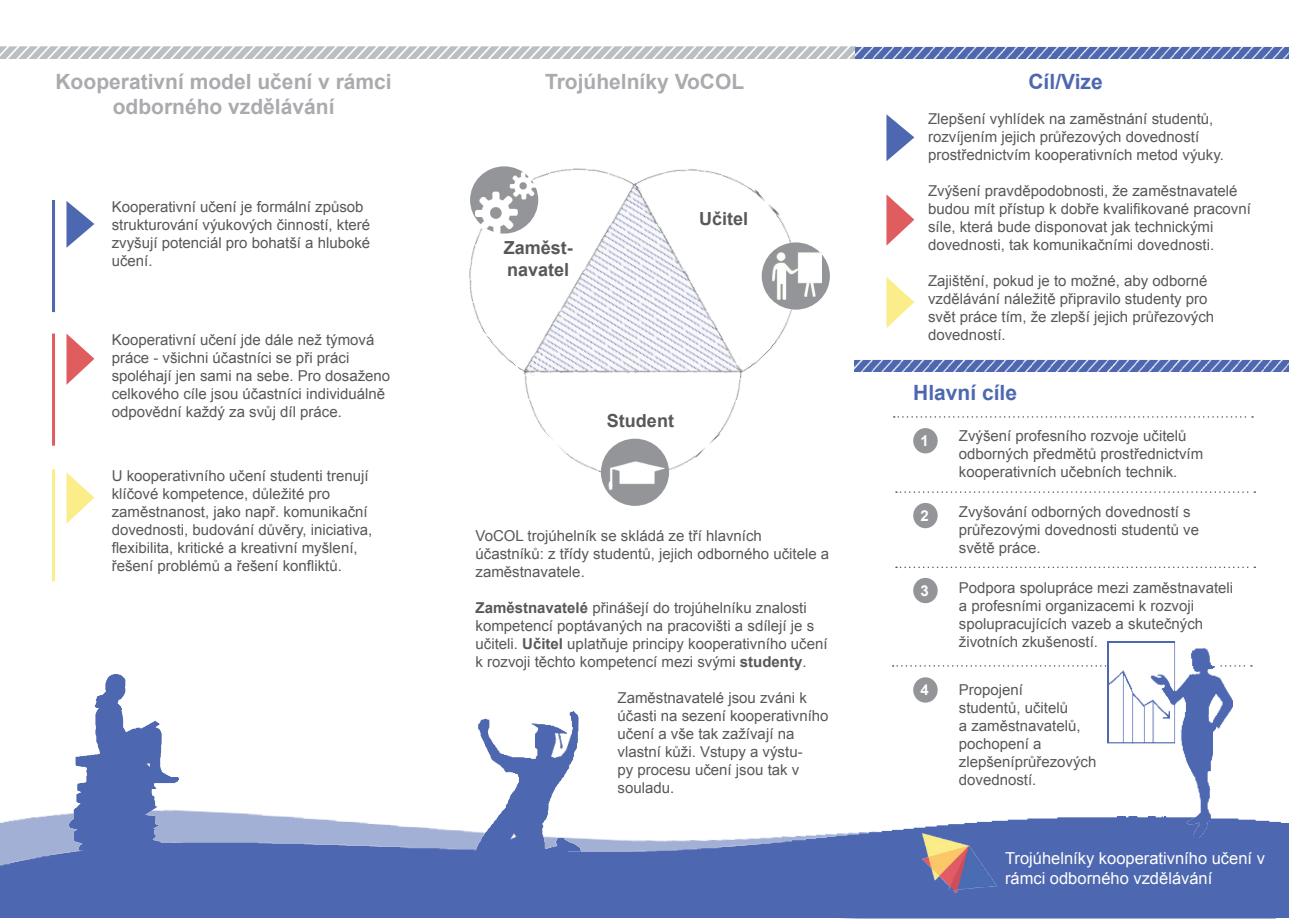
<style>
.page{position:relative;width:1289px;height:919px;background:#fff}
.page>*{position:absolute;margin:0;border:0;box-sizing:border-box;transform-origin:0 0}
.t1{font:700 21px/25.2px "Arial";color:#aaabaf;text-align:center}
.t2{font:700 21px "Arial";color:#4d67b0}
.t3{font:700 18px/21.6px "Arial";color:#57585a}
.t4{font:16.5px/19.8px "Arial";color:#fff}
.t5{font:15px/18px "Arial";color:#57585a}
.t6{font:700 15px "Arial";color:#fff}
.s1{font-weight:700}
</style>
<div class="page">
<img style="left:0;top:810px;width:1279px;height:108px">
<img style="left:475px;top:711px;width:105px;height:105px">
<img style="left:69px;top:674px;width:110px;height:142px">
<img style="left:0;top:816px;width:1288px;height:101px">
<img style="left:0;top:47px;width:284px;height:12px">
<img style="left:697px;top:47px;width:178px;height:12px">
<img style="left:284px;top:47px;width:413px;height:12px">
<div style="left:83px;top:843px;width:101px;height:43px;background:#4d67b0"></div>
<div style="left:477px;top:849px;width:91px;height:25px;background:#4d67b0"></div>
<hr style="left:52px;top:200px;width:3px;height:112px;background:#4d67b0">
<hr style="left:52px;top:333px;width:3px;height:112px;background:#df5c5f">
<hr style="left:52px;top:469px;width:3px;height:112px;background:#faed8a">
<svg style="left:893px;top:416px;width:359px;height:1px"></svg>
<svg style="left:896px;top:491px;width:359px;height:2px"></svg>
<svg style="left:896px;top:566px;width:359px;height:2px"></svg>
<svg style="left:892px;top:665px;width:359px;height:1px"></svg>
<div style="left:913px;top:428px;width:24px;height:25px;background:#939598;border-radius:50%"></div>
<div style="left:913px;top:503px;width:24px;height:25px;background:#939598;border-radius:50%"></div>
<div style="left:913px;top:578px;width:24px;height:25px;background:#939598;border-radius:50%"></div>
<div style="left:913px;top:677px;width:24px;height:25px;background:#939598;border-radius:50%"></div>
<svg style="left:66px;top:333px;width:28px;height:52px"></svg>
<svg style="left:66px;top:201px;width:28px;height:47px"></svg>
<img style="left:469px;top:167px;width:361px;height:339px">
<div style="left:470px;top:166px;width:68px;height:67px;background:#939598;border-radius:50%"></div>
<img style="left:475px;top:173px;width:61px;height:60px">
<div style="left:761px;top:242px;width:68px;height:67px;background:#939598;border-radius:50%"></div>
<div style="left:601px;top:438px;width:68px;height:68px;background:#939598;border-radius:50%"></div>
<img style="left:608px;top:461px;width:56px;height:29px">
<img style="left:772px;top:253px;width:49px;height:46px">
<svg style="left:66px;top:472px;width:28px;height:51px"></svg>
<img style="left:875px;top:47px;width:413px;height:12px">
<img style="left:1263px;top:360px;width:25px;height:12px">
<img style="left:854px;top:360px;width:409px;height:12px">
<img style="left:922px;top:833px;width:74px;height:59px">
<svg style="left:886px;top:114px;width:28px;height:47px"></svg>
<svg style="left:886px;top:194px;width:28px;height:52px"></svg>
<svg style="left:886px;top:277px;width:28px;height:51px"></svg>
<img style="left:1107px;top:641px;width:124px;height:196px">
<h1 class="t1" style="left:55px;top:70px;width:338px">Kooperativní model učení v rámci odborného vzdělávání</h1>
<h1 class="t1" style="left:545px;top:70px;width:201px">Trojúhelníky VoCOL</h1>
<p class="t5" style="left:112px;top:198px;width:260px">Kooperativní učení je formální způsob strukturování výukových činností, které zvyšují potenciál pro bohatší a hluboké učení.</p>
<p class="t5" style="left:112px;top:331px;width:280px">Kooperativní učení jde dále než týmová práce - všichni účastníci se při práci spoléhají jen sami na sebe. Pro dosaženo celkového cíle jsou účastníci individuálně odpovědní každý za svůj díl práce.</p>
<p class="t5" style="left:112px;top:467px;width:262px">U kooperativního učení studenti trenují klíčové kompetence, důležité pro zaměstnanost, jako např. komunikační dovednosti, budování důvěry, iniciativa, flexibilita, kritické a kreativní myšlení, řešení problémů a řešení konfliktů.</p>
<p class="t3" style="left:503px;top:238px;width:71px">Zaměst&shy;navatel</p>
<p class="t3" style="left:699px;top:208px;width:51px">Učitel</p>
<p class="t3" style="left:607px;top:410px;width:68px">Student</p>
<p class="t5" style="left:475px;top:527px;width:355px">VoCOL trojúhelník se skládá ze tří hlavních účastníků: z třídy studentů, jejich odborného učitele a zaměstnavatele.</p>
<p class="t5" style="left:475px;top:599px;width:353px"><span class="s1">Zaměstnavatelé</span> přinášejí do trojúhelníku znalosti kompetencí poptávaných na pracovišti a sdílejí je s učiteli. <span class="s1">Učitel</span> uplatňuje principy kooperativního učení k rozvoji těchto kompetencí mezi svými <span class="s1">studenty</span>.</p>
<p class="t5" style="left:617px;top:689px;width:212px">Zaměstnavatelé jsou zváni k účasti na sezení kooperativního učení a vše tak zažívají na vlastní kůži. Vstupy a výstu-<br>py procesu učení jsou tak v souladu.</p>
<h1 class="t2" style="left:1028px;top:68px;width:76px">Cíl/Vize</h1>
<p class="t5" style="left:928px;top:110px;width:297px">Zlepšení vyhlídek na zaměstnání studentů, rozvíjením jejich průřezových dovedností prostřednictvím kooperativních metod výuky.</p>
<p class="t5" style="left:928px;top:182px;width:324px">Zvýšení pravděpodobnosti, že zaměstnavatelé budou mít přístup k dobře kvalifikované pracovní síle, která bude disponovat jak technickými dovednosti, tak komunikačními dovednosti.</p>
<p class="t5" style="left:928px;top:272px;width:287px">Zajištění, pokud je to možné, aby odborné vzdělávání náležitě připravilo studenty pro svět práce tím, že zlepší jejich průřezových dovedností.</p>
<h1 class="t2" style="left:913px;top:378px;width:105px">Hlavní cíle</h1>
<p class="t6" style="left:920px;top:430px;width:10px">1</p>
<p class="t5" style="left:958px;top:427px;width:246px">Zvýšení profesního rozvoje učitelů odborných předmětů prostřednictvím kooperativních učebních technik.</p>
<p class="t5" style="left:958px;top:503px;width:242px">Zvyšování odborných dovedností s průřezovými dovednosti studentů ve světě práce.</p>
<p class="t5" style="left:958px;top:578px;width:276px">Podpora spolupráce mezi zaměstnavateli a profesními organizacemi k rozvoji spolupracujících vazeb a skutečných životních zkušeností.</p>
<p class="t5" style="left:958px;top:680px;width:139px">Propojení<br>studentů, učitelů<br>a zaměstnavatelů, pochopení a zlepšeníprůřezových dovedností.</p>
<p class="t6" style="left:920px;top:505px;width:10px">2</p>
<p class="t6" style="left:920px;top:580px;width:10px">3</p>
<p class="t6" style="left:920px;top:679px;width:10px">4</p>
<p class="t4" style="left:1005px;top:848px;width:261px">Trojúhelníky kooperativního učení v rámci odborného vzdělávání</p>
</div>
